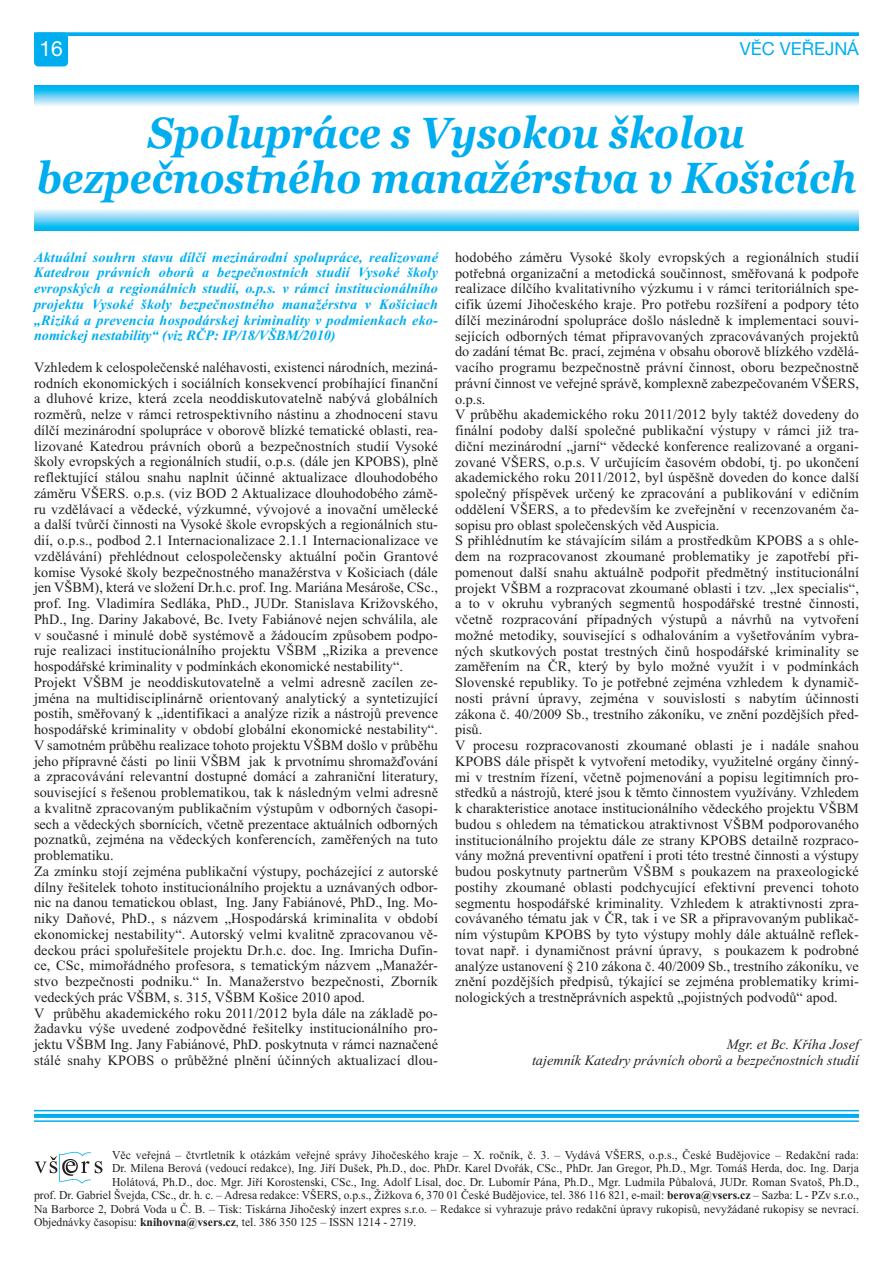
<style>
.page{position:relative;width:893px;height:1263px;background:#fff}
.page>*{position:absolute;margin:0;border:0;box-sizing:border-box;transform-origin:0 0}
.t1{font:italic 700 43.5px/45px "Georgia";color:#00aeef;text-align:center;scale:.9 1}
.t2{font:21px "Helvetica Neue CE";color:#fff}
.t3{font:18px "Helvetica Neue CE";color:#00aeef}
.t4{font:14.25px/15.8px "Times New Roman";letter-spacing:.01em;color:#231f20}
.t5{font:italic 700 14.25px/15.8px "Times New Roman";color:#00aeef;text-align:justify}
.t6{font:italic 14.25px/15.8px "Times New Roman";color:#231f20;text-align:right}
.t7{font:12px "Times New Roman";letter-spacing:.01em;color:#231f20}
.s1{font-weight:700}
</style>
<div class="page">
<svg style="left:34px;top:32px;width:825px;height:4px;background:#12b3f0"></svg>
<div style="left:34px;top:32px;width:34px;height:34px;background:#00aeef;border-radius:4px"></div>
<svg style="left:35px;top:1152px;width:67px;height:32px"></svg>
<hr style="left:34px;top:1110px;width:825px;height:1px;background:#00aeef">
<svg style="left:34px;top:1114px;width:825px;height:4px;background:#05afef"></svg>
<hr style="left:34px;top:1120px;width:825px;height:2px;background:#00aeef">
<img style="left:34px;top:85px;width:825px;height:21px">
<svg style="left:34px;top:209px;width:825px;height:22px;background:#6cd2f5"></svg>
<h2 class="t2" style="left:39px;top:41px;width:25px">16</h2>
<p class="t3" style="left:740px;top:43px;width:121px">VĚC VEŘEJNÁ</p>
<h1 class="t1" style="left:36px;top:110px;width:913px">Spolupráce s Vysokou školou bezpečnostného manažérstva v Košicích</h1>
<p class="t5" style="left:34px;top:249px;width:405px">Aktuální souhrn stavu dílčí mezinárodní spolupráce, realizované Katedrou právních oborů a bezpečnostních studií Vysoké školy evropských a regionálních studií, o.p.s. v rámci institucionálního projektu Vysoké školy bezpečnostného manažérstva v Košiciach „Riziká a prevencia hospodárskej kriminality v podmienkach eko&shy;nomickej nestability“ (viz RČP: IP/18/VŠBM/2010)</p>
<p class="t4" style="left:34px;top:359px;width:405px">Vzhledem k celospolečenské naléhavosti, existenci národních, meziná&shy;rodních ekonomických i sociálních konsekvencí probíhající finanční a dluhové krize, která zcela neoddiskutovatelně nabývá globálních rozměrů, nelze v rámci retrospektivního nástinu a zhodnocení stavu dílčí mezinárodní spolupráce v oborově blízké tematické oblasti, rea&shy;lizované Katedrou právních oborů a bezpečnostních studií Vysoké školy evropských a regionálních studií, o.p.s. (dále jen KPOBS), plně reflektující stálou snahu naplnit účinné aktualizace dlouhodobého záměru VŠERS. o.p.s. (viz BOD 2 Aktualizace dlouhodobého zámě&shy;ru vzdělávací a vědecké, výzkumné, vývojové a inovační umělecké a další tvůrčí činnosti na Vysoké škole evropských a regionálních stu&shy;dií, o.p.s., podbod 2.1 Internacionalizace 2.1.1 Internacionalizace ve vzdělávání) přehlédnout celospolečensky aktuální počin Grantové komise Vysoké školy bezpečnostného manažérstva v Košiciach (dále jen VŠBM), která ve složení Dr.h.c. prof. Ing. Mariána Mesároše, CSc., prof. Ing. Vladimíra Sedláka, PhD., JUDr. Stanislava Križovského, PhD., Ing. Dariny Jakabové, Bc. Ivety Fabiánové nejen schválila, ale v současné i minulé době systémově a žádoucím způsobem podpo&shy;ruje realizaci institucionálního projektu VŠBM „Rizika a prevence hospodářské kriminality v podmínkách ekonomické nestability“.<br>Projekt VŠBM je neoddiskutovatelně a velmi adresně zacílen ze&shy;jména na multidisciplinárně orientovaný analytický a syntetizující postih, směřovaný k „identifikaci a analýze rizik a nástrojů prevence hospodářské kriminality v období globální ekonomické nestability“.<br>V samotném průběhu realizace tohoto projektu VŠBM došlo v průběhu jeho přípravné části po linii VŠBM jak k prvotnímu shromažďování a zpracovávání relevantní dostupné domácí a zahraniční literatury, související s řešenou problematikou, tak k následným velmi adresně a kvalitně zpracovaným publikačním výstupům v odborných časopi&shy;sech a vědeckých sbornících, včetně prezentace aktuálních odborných poznatků, zejména na vědeckých konferencích, zaměřených na tuto problematiku.<br>Za zmínku stojí zejména publikační výstupy, pocházející z autorské dílny řešitelek tohoto institucionálního projektu a uznávaných odbor&shy;nic na danou tematickou oblast, Ing. Jany Fabiánové, PhD., Ing. Mo&shy;niky Daňové, PhD., s názvem „Hospodárská kriminalita v období ekonomickej nestability“. Autorský velmi kvalitně zpracovanou vě&shy;deckou práci spoluřešitele projektu Dr.h.c. doc. Ing. Imricha Dufin&shy;ce, CSc, mimořádného profesora, s tematickým názvem „Manažér&shy;stvo bezpečnosti podniku.“ In. Manažerstvo bezpečnosti, Zborník vedeckých prác VŠBM, s. 315, VŠBM Košice 2010 apod.<br>V průběhu akademického roku 2011/2012 byla dále na základě po&shy;žadavku výše uvedené zodpovědné řešitelky institucionálního pro&shy;jektu VŠBM Ing. Jany Fabiánové, PhD. poskytnuta v rámci naznačené stálé snahy KPOBS o průběžné plnění účinných aktualizací dlou-</p>
<p class="t4" style="left:455px;top:249px;width:405px">hodobého záměru Vysoké školy evropských a regionálních studií potřebná organizační a metodická součinnost, směřovaná k podpoře realizace dílčího kvalitativního výzkumu i v rámci teritoriálních spe&shy;cifik území Jihočeského kraje. Pro potřebu rozšíření a podpory této dílčí mezinárodní spolupráce došlo následně k implementaci souvi&shy;sejících odborných témat připravovaných zpracovávaných projektů do zadání témat Bc. prací, zejména v obsahu oborově blízkého vzdělá&shy;vacího programu bezpečnostně právní činnost, oboru bezpečnostně právní činnost ve veřejné správě, komplexně zabezpečovaném VŠERS, o.p.s.<br>V průběhu akademického roku 2011/2012 byly taktéž dovedeny do finální podoby další společné publikační výstupy v rámci již tra&shy;diční mezinárodní „jarní“ vědecké konference realizované a organi&shy;zované VŠERS, o.p.s. V určujícím časovém období, tj. po ukončení akademického roku 2011/2012, byl úspěšně doveden do konce další společný příspěvek určený ke zpracování a publikování v edičním oddělení VŠERS, a to především ke zveřejnění v recenzovaném ča&shy;sopisu pro oblast společenských věd Auspicia.<br>S přihlédnutím ke stávajícím silám a prostředkům KPOBS a s ohle&shy;dem na rozpracovanost zkoumané problematiky je zapotřebí při&shy;pomenout další snahu aktuálně podpořit předmětný institucionální projekt VŠBM a rozpracovat zkoumané oblasti i tzv. „lex specialis“, a to v okruhu vybraných segmentů hospodářské trestné činnosti, včetně rozpracování případných výstupů a návrhů na vytvoření možné metodiky, související s odhalováním a vyšetřováním vybra&shy;ných skutkových postat trestných činů hospodářské kriminality se zaměřením na ČR, který by bylo možné využít i v podmínkách Slovenské republiky. To je potřebné zejména vzhledem k dynamič&shy;nosti právní úpravy, zejména v souvislosti s nabytím účinnosti zákona č. 40/2009 Sb., trestního zákoníku, ve znění pozdějších před&shy;pisů.<br>V procesu rozpracovanosti zkoumané oblasti je i nadále snahou KPOBS dále přispět k vytvoření metodiky, využitelné orgány činný&shy;mi v trestním řízení, včetně pojmenování a popisu legitimních pro&shy;středků a nástrojů, které jsou k těmto činnostem využívány. Vzhledem k charakteristice anotace institucionálního vědeckého projektu VŠBM budou s ohledem na tématickou atraktivnost VŠBM podporovaného institucionálního projektu dále ze strany KPOBS detailně rozpraco&shy;vány možná preventivní opatření i proti této trestné činnosti a výstupy budou poskytnuty partnerům VŠBM s poukazem na praxeologické postihy zkoumané oblasti podchycující efektivní prevenci tohoto segmentu hospodářské kriminality. Vzhledem k atraktivnosti zpra&shy;covávaného tématu jak v ČR, tak i ve SR a připravovaným publikač&shy;ním výstupům KPOBS by tyto výstupy mohly dále aktuálně reflek&shy;tovat např. i dynamičnost právní úpravy, s poukazem k podrobné analýze ustanovení § 210 zákona č. 40/2009 Sb., trestního zákoníku, ve znění pozdějších předpisů, týkající se zejména problematiky krimi&shy;nologických a trestněprávních aspektů „pojistných podvodů“ apod.</p>
<p class="t6" style="left:532px;top:1036px;width:328px">Mgr. et Bc. Kříha Josef<br>tajemník Katedry právních oborů a bezpečnostních studií</p>
<p class="t7" style="left:112px;top:1147px;width:748px">Věc veřejná – čtvrtletník k otázkám veřejné správy Jihočeského kraje – X. ročník, č. 3. – Vydává VŠERS, o.p.s., České Budějovice – Redakční rada:</p>
<p class="t7" style="left:112px;top:1161px;width:748px">Dr. Milena Berová (vedoucí redakce), Ing. Jiří Dušek, Ph.D., doc. PhDr. Karel Dvořák, CSc., PhDr. Jan Gregor, Ph.D., Mgr. Tomáš Herda, doc. Ing. Darja</p>
<p class="t7" style="left:112px;top:1174px;width:748px">Holátová, Ph.D., doc. Mgr. Jiří Korostenski, CSc., Ing. Adolf Lísal, doc. Dr. Lubomír Pána, Ph.D., Mgr. Ludmila Půbalová, JUDr. Roman Svatoš, Ph.D.,</p>
<p class="t7" style="left:34px;top:1188px;width:826px">prof. Dr. Gabriel Švejda, CSc., dr. h. c. – Adresa redakce: VŠERS, o.p.s., Žižkova 6, 370 01 České Budějovice, tel. 386 116 821, e-mail: <span class="s1">berova@vsers.cz</span> – Sazba: L - PZv s.r.o.,</p>
<p class="t7" style="left:34px;top:1201px;width:826px">Na Barborce 2, Dobrá Voda u Č. B. – Tisk: Tiskárna Jihočeský inzert expres s.r.o. – Redakce si vyhrazuje právo redakční úpravy rukopisů, nevyžádané rukopisy se nevrací.</p>
<p class="t7" style="left:34px;top:1215px;width:384px">Objednávky časopisu: <span class="s1">knihovna@vsers.cz</span>, tel. 386 350 125 – ISSN 1214 - 2719.</p>
</div>
